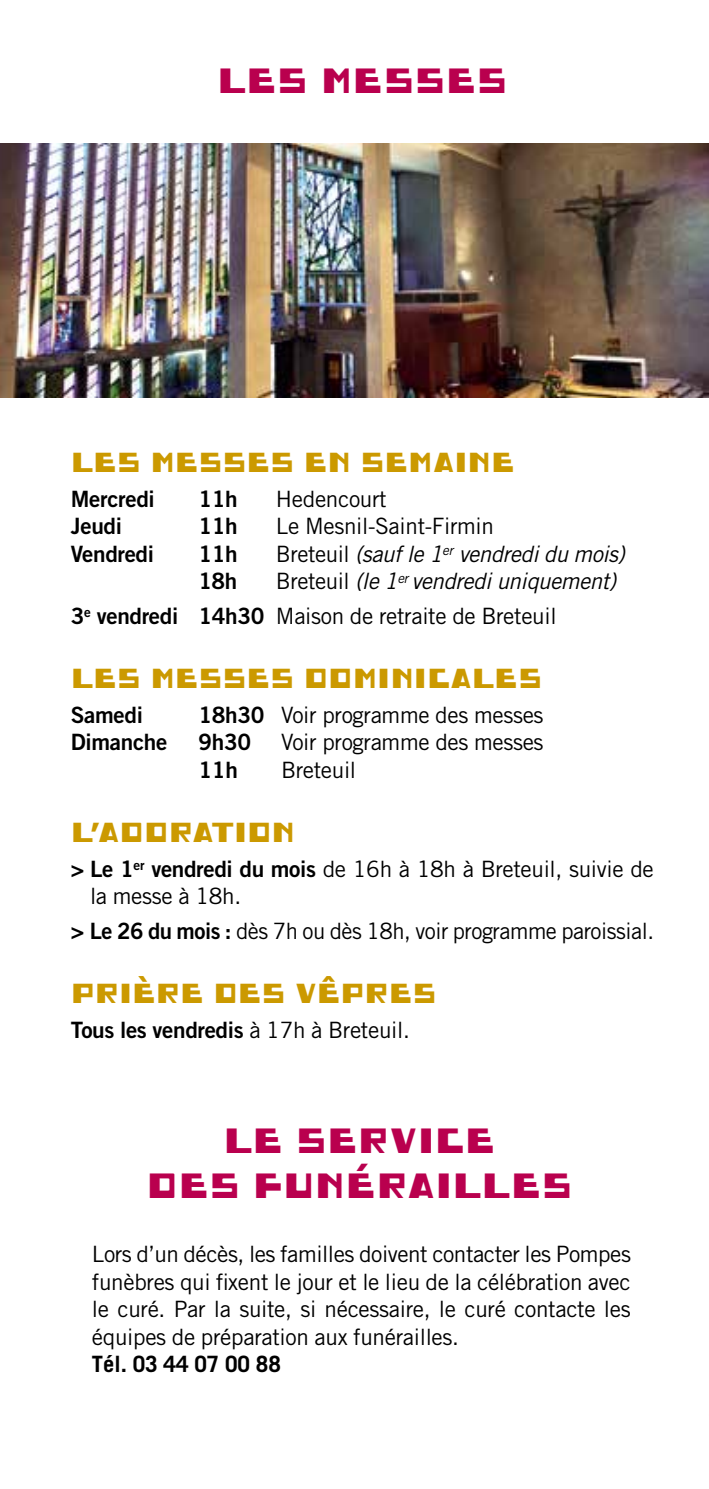
<style>
.page{position:relative;width:709px;height:1489px;background:#fff}
.page>*{position:absolute;margin:0;border:0;box-sizing:border-box;transform-origin:0 0}
.t1{font:35px/45px "Trottoir";letter-spacing:.01em;color:#b9004e;text-align:center}
.t2{font:27.5px "Trottoir";color:#cb9900}
.t3{font:22.5px/27.5px "Trade Gothic";letter-spacing:-.015em;color:#000}
.t4{font:22.5px "Trade Gothic Bold Two";letter-spacing:-.015em;color:#000}
.t5{font:italic 22.5px "Trade Gothic";letter-spacing:-.02em;color:#000}
.t6{font:700 22.5px "Trade Gothic";color:#000}
.s1{font-style:normal}
.s2{font-style:italic}
.s3{font-family:"Trade Gothic Bold Two"}
.s4{font-family:"Trade Gothic"}
</style>
<div class="page">
<img style="left:0;top:144px;width:709px;height:253px">
<h1 class="t1" style="left:217px;top:58px;width:292px">LES MESSES</h1>
<p class="t2" style="left:71px;top:446px;width:445px">LES MESSES EN SEMAINE</p>
<p class="t4" style="left:71px;top:485px;width:85px">Mercredi</p>
<p class="t4" style="left:198px;top:485px;width:41px">11h</p>
<p class="t3" style="left:276px;top:485px;width:112px">Hedencourt</p>
<p class="t4" style="left:71px;top:512px;width:53px">Jeudi</p>
<p class="t4" style="left:198px;top:512px;width:41px">11h</p>
<p class="t3" style="left:276px;top:512px;width:220px">Le Mesnil-Saint-Firmin</p>
<p class="t4" style="left:71px;top:540px;width:85px">Vendredi</p>
<p class="t4" style="left:198px;top:540px;width:41px">11h</p>
<p class="t5" style="left:276px;top:540px;width:350px"><span class="s1">Breteuil</span> (sauf le 1<sup>er</sup> vendredi du mois)</p>
<p class="t4" style="left:198px;top:567px;width:40px">18h</p>
<p class="t3" style="left:71px;top:564px;width:546px;line-height:34.5px;text-indent:205px">Breteuil <span class="s2">(le 1</span><sup>er</sup> <span class="s2">vendredi uniquement)<br></span><span class="s3">3</span><sup>e</sup> <span class="s3">vendredi 14h30</span> Maison de retraite de Breteuil</p>
<p class="t2" style="left:71px;top:661px;width:472px">LES MESSES DOMINICALES</p>
<p class="t4" style="left:71px;top:700px;width:74px">Samedi</p>
<p class="t3" style="left:198px;top:700px;width:346px"><span class="s3">18h30</span> Voir programme des messes</p>
<p class="t4" style="left:71px;top:728px;width:98px">Dimanche</p>
<p class="t4" style="left:198px;top:728px;width:54px">9h30</p>
<p class="t3" style="left:281px;top:728px;width:264px">Voir programme des messes</p>
<p class="t4" style="left:198px;top:755px;width:41px">11h</p>
<p class="t3" style="left:281px;top:755px;width:77px">Breteuil</p>
<p class="t2" style="left:71px;top:815px;width:226px">L’ADORATION</p>
<p class="t3" style="left:90px;top:854px;width:565px;text-indent:-19px"><span class="s3">&gt; Le 1</span><sup>er</sup> <span class="s3">vendredi du mois</span> de 16h à 18h à Breteuil, suivie de la messe à 18h.</p>
<p class="t3" style="left:71px;top:916px;width:585px"><span class="s3">&gt; Le 26 du mois :</span> dès 7h ou dès 18h, voir programme paroissial.</p>
<p class="t2" style="left:71px;top:976px;width:367px">PRIÈRE DES VÊPRES</p>
<p class="t4" style="left:71px;top:1015px;width:340px">Tous les vendredis <span class="s4">à 17h à Breteuil.</span></p>
<h1 class="t1" style="left:146px;top:1118px;width:427px">LE SERVICE<br>DES FUNÉRAILLES</h1>
<p class="t3" style="left:92px;top:1240px;width:540px;text-align:justify">Lors d’un décès, les familles doivent contacter les Pompes funèbres qui fixent le jour et le lieu de la célébration avec le curé. Par la suite, si nécessaire, le curé contacte les équipes de préparation aux funérailles.</p>
<p class="t6" style="left:92px;top:1350px;width:190px">Tél. 03 44 07 00 88</p>
</div>
